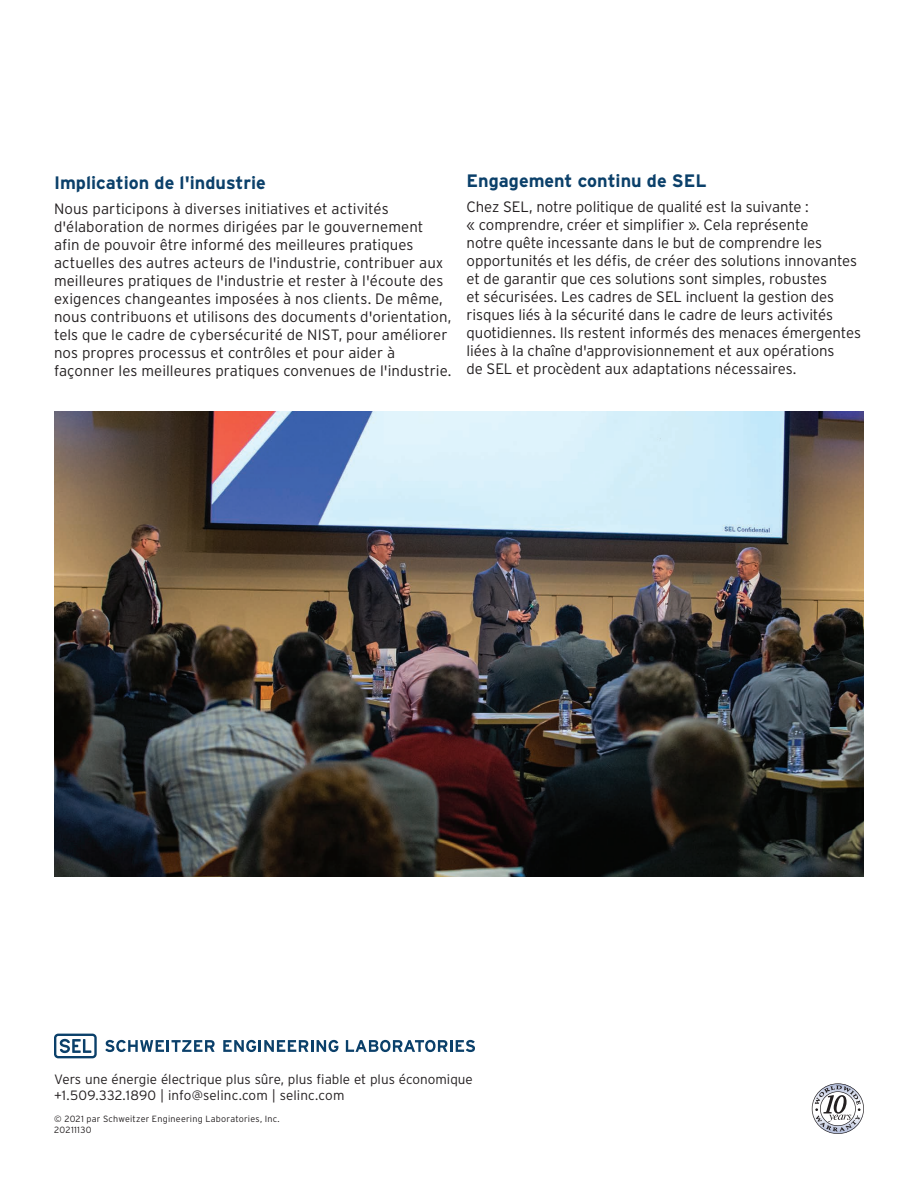
<style>
.page{position:relative;width:918px;height:1188px;background:#fff}
.page>*{position:absolute;margin:0;border:0;box-sizing:border-box;transform-origin:0 0}
.t1{font:700 18px "Interstate Poly";color:#0b406a}
.t2{font:300 15px/18px "Interstate Poly";color:#231f20}
.t3{font:300 13.5px/16.2px "Interstate Poly";color:#231f20}
.t4{font:300 9px/10.8px "Interstate Poly";letter-spacing:.025em;color:#231f20}
</style>
<div class="page">
<svg style="left:812px;top:1083px;width:52px;height:51px"></svg>
<img style="left:54px;top:411px;width:810px;height:466px">
<svg style="left:54px;top:1034px;width:43px;height:24px"></svg>
<svg style="left:105px;top:1040px;width:110px;height:12px"></svg>
<svg style="left:223px;top:1040px;width:115px;height:12px"></svg>
<svg style="left:346px;top:1040px;width:129px;height:12px"></svg>
<p class="t1" style="left:54px;top:169px;width:213px">Implication de l'industrie</p>
<p class="t2" style="left:54px;top:198px;width:399px">Nous participons à diverses initiatives et activités d'élaboration de normes dirigées par le gouvernement afin de pouvoir être informé des meilleures pratiques actuelles des autres acteurs de l'industrie, contribuer aux meilleures pratiques de l'industrie et rester à l'écoute des exigences changeantes imposées à nos clients. De même, nous contribuons et utilisons des documents d'orientation, tels que le cadre de cybersécurité de NIST, pour améliorer nos propres processus et contrôles et pour aider à façonner les meilleures pratiques convenues de l'industrie.</p>
<p class="t1" style="left:467px;top:168px;width:242px">Engagement continu de SEL</p>
<p class="t2" style="left:467px;top:197px;width:396px">Chez SEL, notre politique de qualité est la suivante :<br>« comprendre, créer et simplifier ». Cela représente<br>notre quête incessante dans le but de comprendre les opportunités et les défis, de créer des solutions innovantes et de garantir que ces solutions sont simples, robustes<br>et sécurisées. Les cadres de SEL incluent la gestion des risques liés à la sécurité dans le cadre de leurs activités quotidiennes. Ils restent informés des menaces émergentes liées à la chaîne d'approvisionnement et aux opérations<br>de SEL et procèdent aux adaptations nécessaires.</p>
<p class="t3" style="left:54px;top:1070px;width:420px">Vers une énergie électrique plus sûre, plus fiable et plus économique +1.509.332.1890 | info@selinc.com | selinc.com</p>
<p class="t4" style="left:54px;top:1113px;width:227px">© 2021 par Schweitzer Engineering Laboratories, Inc.<br>20211130</p>
</div>
